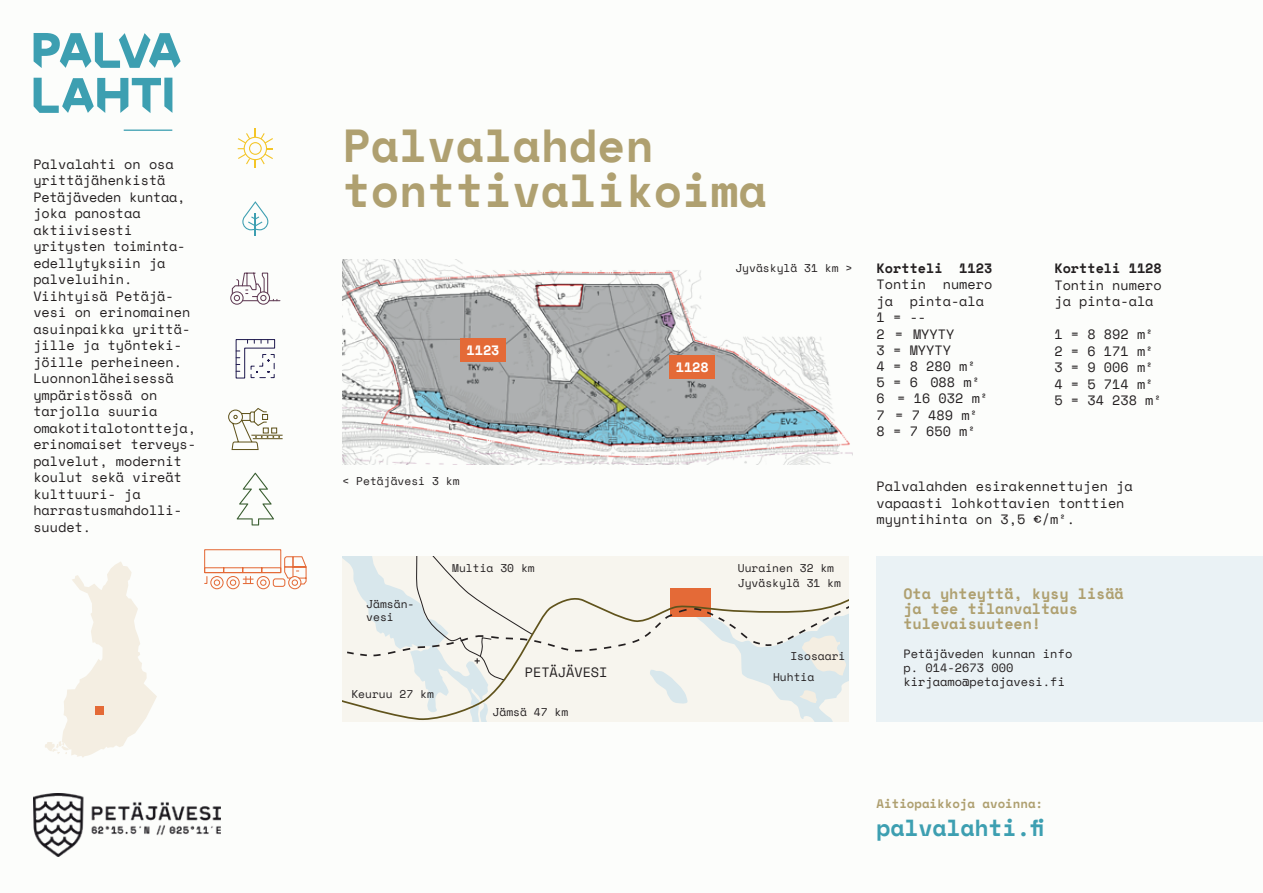
<style>
.page{position:relative;width:1263px;height:893px;background:#fcfdfb}
.page>*{position:absolute;margin:0;border:0;box-sizing:border-box;transform-origin:0 0}
.t1{font:52.05px/45px "Newtype";color:#3d9fb1;scale:1.1 1}
.t2{font:700 46.2px/45px "Space Mono";color:#afa070}
.t3{font:700 23.25px "Space Mono";letter-spacing:-.01em;color:#3d9fb1}
.t4{font:700 15px/15px "Space Mono";color:#afa070}
.t5{font:13.5px/16.5px "Space Mono";color:#231f20}
.t6{font:700 13.5px "Space Mono";color:#231f20}
.t7{font:700 13.5px "Space Mono";color:#fff}
.t8{font:700 12.3px "Space Mono";color:#afa070}
.t9{font:12px/14.4px "Space Mono";color:#231f20}
.t10{font:11.25px/13.5px "Space Mono";color:#231f20}
</style>
<div class="page">
<img style="left:343px;top:260px;width:509px;height:204px">
<hr style="left:124px;top:130px;width:48px;height:1px;background:#3d9fb1">
<svg style="left:343px;top:557px;width:506px;height:165px"></svg>
<svg style="left:45px;top:562px;width:112px;height:195px"></svg>
<div style="left:95px;top:707px;width:8px;height:8px;background:#e46a37"></div>
<svg style="left:238px;top:129px;width:35px;height:39px"></svg>
<svg style="left:237px;top:473px;width:37px;height:52px"></svg>
<svg style="left:242px;top:201px;width:26px;height:35px"></svg>
<svg style="left:228px;top:408px;width:55px;height:42px"></svg>
<svg style="left:204px;top:549px;width:103px;height:41px"></svg>
<svg style="left:230px;top:272px;width:50px;height:33px"></svg>
<svg style="left:235px;top:339px;width:41px;height:40px"></svg>
<div style="left:460px;top:338px;width:46px;height:24px;background:#e46a37"></div>
<div style="left:670px;top:355px;width:45px;height:24px;background:#e46a37"></div>
<img style="left:33px;top:794px;width:188px;height:63px">
<div style="left:877px;top:557px;width:386px;height:165px;background:#eaf2f5"></div>
<h1 class="t1" style="left:32px;top:27px;width:138px">PALVA<br>LAHTI</h1>
<p class="t5" style="left:33px;top:155px;width:164px">Palvalahti on osa yrittäjähenkistä<br>Petäjäveden kuntaa, joka panostaa aktiivisesti yritysten toiminta&shy;edellytyksiin ja palveluihin.<br>Viihtyisä Petäjä&shy;vesi on erinomainen asuinpaikka yrittä&shy;jille ja työnteki&shy;jöille perheineen.<br>Luonnonläheisessä ympäristössä on tarjolla suuria omakotitalotontteja, erinomaiset terveys&shy;palvelut, modernit koulut sekä vireät kulttuuri- ja harrastusmahdolli&shy;suudet.</p>
<h2 class="t2" style="left:343px;top:122px;width:426px">Palvalahden tonttivalikoima</h2>
<p class="t7" style="left:466px;top:340px;width:35px">1123</p>
<p class="t10" style="left:343px;top:474px;width:119px">&lt; Petäjävesi 3 km</p>
<p class="t10" style="left:366px;top:597px;width:50px">Jämsän&shy;vesi</p>
<p class="t10" style="left:351px;top:687px;width:84px">Keuruu 27 km</p>
<p class="t10" style="left:452px;top:561px;width:84px">Multia 30 km</p>
<p class="t5" style="left:525px;top:663px;width:84px">PETÄJÄVESI</p>
<p class="t10" style="left:493px;top:705px;width:77px">Jämsä 47 km</p>
<p class="t10" style="left:735px;top:261px;width:119px">Jyväskylä 31 km &gt;</p>
<p class="t7" style="left:676px;top:357px;width:35px">1128</p>
<p class="t10" style="left:738px;top:561px;width:98px">Uurainen 32 km</p>
<p class="t10" style="left:738px;top:576px;width:105px">Jyväskylä 31 km</p>
<p class="t10" style="left:790px;top:649px;width:57px">Isosaari</p>
<p class="t10" style="left:773px;top:669px;width:43px">Huhtia</p>
<p class="t6" style="left:877px;top:258px;width:117px">Kortteli 1123</p>
<p class="t5" style="left:877px;top:276px;width:117px">Tontin numero ja pinta-ala<br>1 = --<br>2 = MYYTY<br>3 = MYYTY<br>4 = 8 280 m²<br>5 = 6 088 m²<br>6 = 16 032 m²<br>7 = 7 489 m²<br>8 = 7 650 m²</p>
<p class="t6" style="left:1054px;top:258px;width:109px">Kortteli 1128</p>
<p class="t5" style="left:1054px;top:276px;width:109px">Tontin numero ja pinta-ala</p>
<p class="t5" style="left:1054px;top:326px;width:109px">1 = 8 892 m²<br>2 = 6 171 m²<br>3 = 9 006 m²<br>4 = 5 714 m²<br>5 = 34 238 m²</p>
<p class="t5" style="left:877px;top:477px;width:258px">Palvalahden esirakennettujen ja vapaasti lohkottavien tonttien myyntihinta on 3,5 €/m².</p>
<p class="t4" style="left:903px;top:585px;width:222px">Ota yhteyttä, kysy lisää ja tee tilanvaltaus tulevaisuuteen!</p>
<p class="t9" style="left:903px;top:646px;width:170px">Petäjäveden kunnan info p. 014-2673 000 kirjaamo@petajavesi.fi</p>
<p class="t8" style="left:877px;top:794px;width:168px">Aitiopaikkoja avoinna:</p>
<h3 class="t3" style="left:877px;top:810px;width:169px">palvalahti.fi</h3>
</div>
